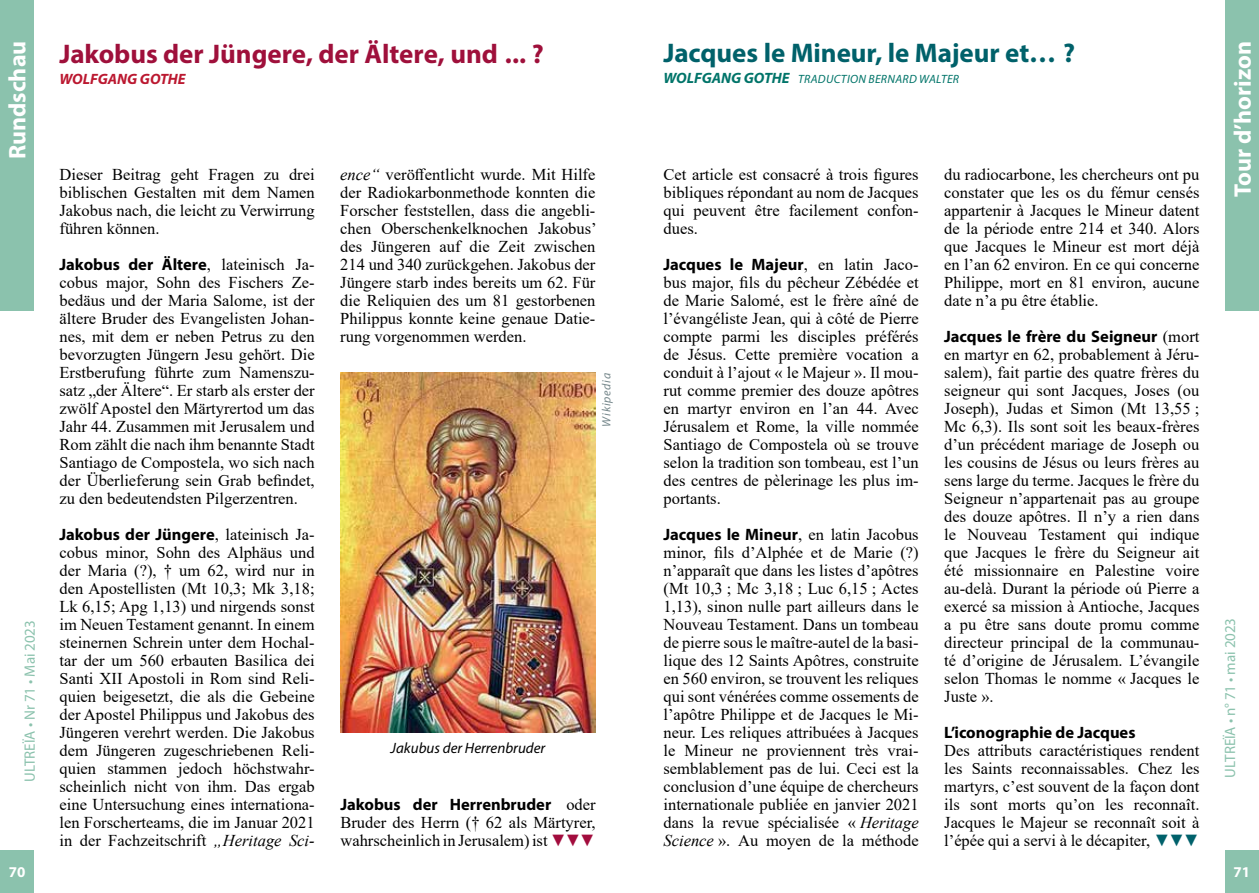
<style>
.page{position:relative;width:1259px;height:893px;background:#fff}
.page>*{position:absolute;margin:0;border:0;box-sizing:border-box;transform-origin:0 0}
.t1{font:700 27px "Myriad Pro";letter-spacing:-.005em;color:#9f103b}
.t2{font:700 27px "Myriad Pro";letter-spacing:-.005em;color:#00616a}
.t3{font:700 24px "Myriad Pro";color:#fff}
.t4{font:16.5px/18px "Times New Roman";color:#000;text-align:justify}
.t5{font:700 16.5px "Myriad Pro";color:#000}
.t6{font:15px "Myriad Pro";color:#8bc2ad}
.t7{font:italic 15px "Myriad Pro";color:#000}
.t8{font:italic 700 15px "Myriad Pro";color:#bb1830}
.t9{font:700 15px "Myriad Pro";color:#fff}
.t10{font:italic 12px "Myriad Pro";letter-spacing:.025em;color:#007469}
.t11{font:italic 12px "Myriad Pro";letter-spacing:.05em;color:#75878b}
.s1{font-weight:700;font-size:15px}
.s2{font-style:italic}
.s3{font-family:"Times New Roman";font-weight:400}
.s4{color:#00616b}
.s5{color:#a20c3d}
</style>
<div class="page">
<div style="left:1225px;top:0;width:34px;height:310px;background:#8bc2ad"></div>
<div style="left:1225px;top:850px;width:34px;height:43px;background:#8bc2ad"></div>
<div style="left:0;top:0;width:34px;height:310px;background:#8bc2ad"></div>
<div style="left:0;top:850px;width:34px;height:43px;background:#8bc2ad"></div>
<img style="left:341px;top:373px;width:254px;height:359px">
<h1 class="t1" style="left:60px;top:36px;width:486px">Jakobus der Jüngere, der Ältere, und ... ?</h1>
<p class="t8" style="left:60px;top:69px;width:128px">WOLFGANG GOTHE</p>
<h2 class="t3" style="left:2px;top:159px;width:120px;rotate:-90deg">Rundschau</h2>
<h1 class="t2" style="left:663px;top:35px;width:413px">Jacques le Mineur, le Majeur et… ?</h1>
<p class="t10" style="left:663px;top:71px;width:297px"><span class="s1">WOLFGANG GOTHE</span> TRADUCTION BERNARD WALTER</p>
<h2 class="t3" style="left:1227px;top:197px;width:158px;rotate:-90deg">Tour d’horizon</h2>
<p class="t4" style="left:340px;top:165px;width:258px"><span class="s2">ence“</span> veröffentlicht wurde. Mit Hilfe der Radiokarbonmethode konnten die Forscher feststellen, dass die angebli&shy;chen Oberschenkelknochen Jakobus’ des Jüngeren auf die Zeit zwischen 214 und 340 zurückgehen. Jakobus der Jüngere starb indes bereits um 62. Für die Reliquien des um 81 gestorbenen Philippus konnte keine genaue Datie&shy;rung vorgenommen werden.</p>
<p class="t4" style="left:663px;top:165px;width:257px">Cet article est consacré à trois figures bibliques répondant au nom de Jacques qui peuvent être facilement confon&shy;dues.</p>
<p class="t4" style="left:60px;top:165px;width:257px">Dieser Beitrag geht Fragen zu drei biblischen Gestalten mit dem Namen Jakobus nach, die leicht zu Verwirrung führen können.</p>
<p class="t5" style="left:60px;top:254px;width:257px">Jakobus der Ältere<span class="s3">, lateinisch Ja-</span></p>
<p class="t4" style="left:60px;top:273px;width:257px">cobus major, Sohn des Fischers Ze&shy;bedäus und der Maria Salome, ist der ältere Bruder des Evangelisten Johan&shy;nes, mit dem er neben Petrus zu den bevorzugten Jüngern Jesu gehört. Die Erstberufung führte zum Namenszu&shy;satz „der Ältere“. Er starb als erster der zwölf Apostel den Märtyrertod um das Jahr 44. Zusammen mit Jerusalem und Rom zählt die nach ihm benannte Stadt Santiago de Compostela, wo sich nach der Überlieferung sein Grab befindet, zu den bedeutendsten Pilgerzentren.</p>
<p class="t5" style="left:60px;top:524px;width:257px">Jakobus der Jüngere<span class="s3">, lateinisch Ja-</span></p>
<p class="t4" style="left:60px;top:543px;width:257px">cobus minor, Sohn des Alphäus und der Maria (?), † um 62, wird nur in den Apostellisten (Mt 10,3; Mk 3,18; Lk 6,15; Apg 1,13) und nirgends sonst im Neuen Testament genannt. In einem steinernen Schrein unter dem Hochal&shy;tar der um 560 erbauten Basilica dei Santi XII Apostoli in Rom sind Reli&shy;quien beigesetzt, die als die Gebeine der Apostel Philippus und Jakobus des Jüngeren verehrt werden. Die Jakobus dem Jüngeren zugeschriebenen Reli&shy;quien stammen jedoch höchstwahr&shy;scheinlich nicht von ihm. Das ergab eine Untersuchung eines internationa&shy;len Forscherteams, die im Januar 2021 in der Fachzeitschrift <span class="s2">„Heritage Sci-</span></p>
<p class="t4" style="left:944px;top:165px;width:257px">du radiocarbone, les chercheurs ont pu constater que les os du fémur censés appartenir à Jacques le Mineur datent de la période entre 214 et 340. Alors que Jacques le Mineur est mort déjà en l’an 62 environ. En ce qui concerne Philippe, mort en 81 environ, aucune date n’a pu être établie.</p>
<p class="t5" style="left:944px;top:326px;width:257px">Jacques le frère du Seigneur <span class="s3">(mort</span></p>
<p class="t4" style="left:944px;top:345px;width:257px">en martyr en 62, probablement à Jéru&shy;salem), fait partie des quatre frères du seigneur qui sont Jacques, Joses (ou Joseph), Judas et Simon (Mt 13,55 ; Mc 6,3). Ils sont soit les beaux-frères d’un précédent mariage de Joseph ou les cousins de Jésus ou leurs frères au sens large du terme. Jacques le frère du Seigneur n’appartenait pas au groupe des douze apôtres. Il n’y a rien dans le Nouveau Testament qui indique que Jacques le frère du Seigneur ait été missionnaire en Palestine voire au-delà. Durant la période oú Pierre a exercé sa mission à Antioche, Jacques a pu être sans doute promu comme directeur principal de la communau&shy;té d’origine de Jérusalem. L’évangile selon Thomas le nomme « Jacques le Juste ».</p>
<p class="t5" style="left:944px;top:722px;width:193px">L’iconographie de Jacques</p>
<p class="t4" style="left:944px;top:741px;width:257px">Des attributs caractéristiques rendent les Saints reconnaissables. Chez les martyrs, c’est souvent de la façon dont ils sont morts qu’on les reconnaît.<br>Jacques le Majeur se reconnaît soit à l’épée qui a servi à le décapiter, <span class="s4">▼▼▼</span></p>
<p class="t5" style="left:663px;top:254px;width:257px">Jacques le Majeur<span class="s3">, en latin Jaco-</span></p>
<p class="t4" style="left:663px;top:273px;width:257px">bus major, fils du pêcheur Zébédée et de Marie Salomé, est le frère aîné de l’évangéliste Jean, qui à côté de Pierre compte parmi les disciples préférés de Jésus. Cette première vocation a conduit à l’ajout « le Majeur ». Il mou&shy;rut comme premier des douze apôtres en martyr environ en l’an 44. Avec Jérusalem et Rome, la ville nommée Santiago de Compostela où se trouve selon la tradition son tombeau, est l’un des centres de pèlerinage les plus im&shy;portants.</p>
<p class="t5" style="left:663px;top:524px;width:257px">Jacques le Mineur<span class="s3">, en latin Jacobus</span></p>
<p class="t4" style="left:663px;top:543px;width:257px">minor, fils d’Alphée et de Marie (?) n’apparaît que dans les listes d’apôtres (Mt 10,3 ; Mc 3,18 ; Luc 6,15 ; Actes 1,13), sinon nulle part ailleurs dans le Nouveau Testament. Dans un tombeau de pierre sous le maître-autel de la basi&shy;lique des 12 Saints Apôtres, construite en 560 environ, se trouvent les reliques qui sont vénérées comme ossements de l’apôtre Philippe et de Jacques le Mi&shy;neur. Les reliques attribuées à Jacques le Mineur ne proviennent très vrai&shy;semblablement pas de lui. Ceci est la conclusion d’une équipe de chercheurs internationale publiée en janvier 2021 dans la revue spécialisée « <span class="s2">Heritage Science</span> ». Au moyen de la méthode</p>
<p class="t11" style="left:599px;top:426px;width:55px;rotate:-90deg">Wikipedia</p>
<p class="t6" style="left:21px;top:782px;width:163px;rotate:-90deg">ULTREÏA • Nr 71 • Mai 2023</p>
<p class="t6" style="left:1221px;top:778px;width:161px;rotate:-90deg">ULTREÏA • n° 71 • mai 2023</p>
<p class="t7" style="left:391px;top:738px;width:156px">Jakubus der Herrenbruder</p>
<p class="t5" style="left:340px;top:794px;width:257px">Jakobus der Herrenbruder <span class="s3">oder</span></p>
<p class="t4" style="left:340px;top:813px;width:257px">Bruder des Herrn († 62 als Märtyrer, wahrscheinlich in Jerusalem) ist <span class="s5">▼▼▼</span></p>
<p class="t9" style="left:9px;top:862px;width:18px">70</p>
<p class="t9" style="left:1233px;top:862px;width:18px">71</p>
</div>
